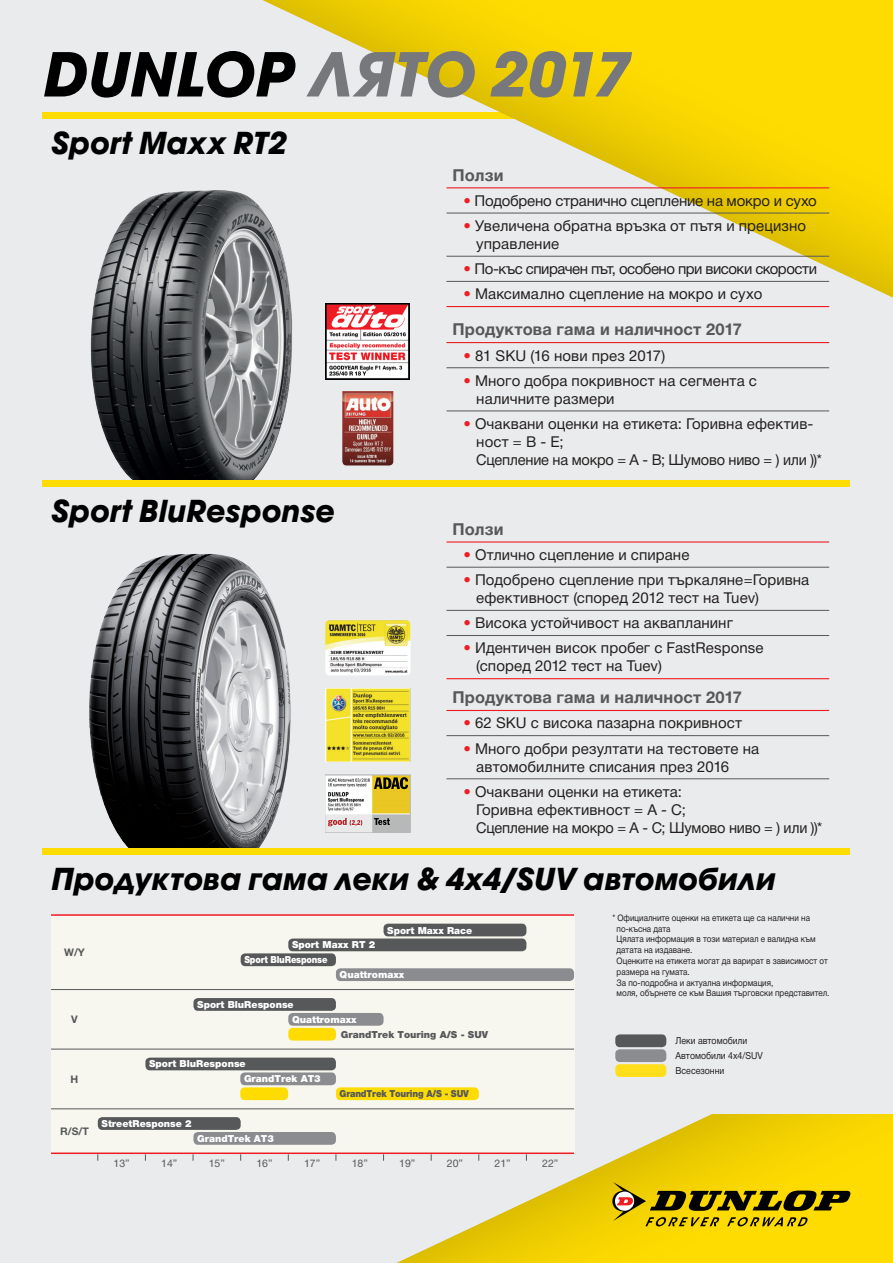
<style>
.page{position:relative;width:893px;height:1263px;background:#eaebec}
.page>*{position:absolute;margin:0;border:0;box-sizing:border-box;transform-origin:0 0}
._48_48_Bld_Lft_RefBl{font:italic 60px "Avant Garde Gothic Bd ITC";color:#76787b}
.t1{font:italic 30px "Avant Garde Gothic Bd ITC";color:#000001}
.t2{font:700 16.5px "Helvetica Neue Cyr";letter-spacing:.01em;color:#57585a}
.t3{font:15px/18px "Helvetica Neue Cyr";letter-spacing:.005em;color:#231f20}
.t4{font:15px "Helvetica Neue Cyr";letter-spacing:-.015em;color:#231f20}
.t5{font:15px "Helvetica Neue Cyr";letter-spacing:-.035em;color:#231f20}
.Normaal{font:10.5px "Helvetica Neue Cyr";color:#57585a}
.Normaal-2{font:700 10.5px "Helvetica Neue Cyr";color:#57585a}
.Normaal-3{font:900 9.75px "Helvetica Neue Cyr";color:#fff}
.Normaal-4{font:9.75px "Helvetica Neue Cyr";color:#231f20;scale:.9 1}
.Normaal-5{font:900 9.75px "Helvetica Neue Cyr";letter-spacing:-.01em;color:#57585a;scale:.91 1}
.Normaal-6{font:900 9.75px "Helvetica Neue Cyr";letter-spacing:-.01em;color:#57585a}
.Normaal-7{font:900 9.75px "Helvetica Neue Cyr";letter-spacing:-.02em;color:#fff;scale:.89 1}
.Normaal-8{font:9px/10.8px "Helvetica Neue Cyr";color:#231f20;scale:.9 1}
.s1{color:#000001}
.s2{color:#ee1d23}
</style>
<div class="page">
<div style="left:43px;top:113px;width:807px;height:6px;background:#ffdc01"></div>
<img style="left:342px;top:391px;width:51px;height:75px">
<img style="left:325px;top:775px;width:85px;height:57px">
<img style="left:325px;top:688px;width:85px;height:73px">
<img style="left:325px;top:620px;width:85px;height:55px">
<div style="left:51px;top:915px;width:523px;height:239px;background:#f7f7ef"></div>
<hr style="left:51px;top:1108px;width:523px;height:1px;background:#57585a">
<hr style="left:51px;top:1049px;width:523px;height:1px;background:#57585a">
<hr style="left:51px;top:989px;width:523px;height:1px;background:#57585a">
<hr style="left:51px;top:1152px;width:523px;height:2px;background:#ee1d23">
<hr style="left:51px;top:914px;width:523px;height:2px;background:#ee1d23">
<div style="left:145px;top:1057px;width:191px;height:13px;background:#57585a;border-radius:4px"></div>
<div style="left:193px;top:998px;width:143px;height:13px;background:#57585a;border-radius:4px"></div>
<div style="left:241px;top:953px;width:95px;height:13px;background:#57585a;border-radius:4px"></div>
<div style="left:288px;top:938px;width:238px;height:13px;background:#57585a;border-radius:4px"></div>
<div style="left:384px;top:924px;width:142px;height:12px;background:#57585a;border-radius:4px"></div>
<div style="left:288px;top:1013px;width:96px;height:13px;background:#8a8c8f;border-radius:4px"></div>
<div style="left:336px;top:968px;width:238px;height:13px;background:#8a8c8f;border-radius:4px"></div>
<div style="left:98px;top:1117px;width:143px;height:13px;background:#57585a;border-radius:4px"></div>
<div style="left:193px;top:1132px;width:143px;height:13px;background:#8a8c8f;border-radius:4px"></div>
<div style="left:240px;top:1072px;width:96px;height:13px;background:#8a8c8f;border-radius:4px"></div>
<div style="left:336px;top:1087px;width:143px;height:13px;background:#ffdc01;border-radius:4px"></div>
<div style="left:240px;top:1087px;width:48px;height:13px;background:#ffdc01;border-radius:4px"></div>
<div style="left:288px;top:1028px;width:48px;height:12px;background:#ffdc01;border-radius:4px"></div>
<svg style="left:215px;top:0;width:678px;height:317px"></svg>
<hr style="left:446px;top:213px;width:383px;height:1px;background:#57585a">
<hr style="left:446px;top:256px;width:383px;height:1px;background:#57585a">
<hr style="left:446px;top:281px;width:383px;height:1px;background:#57585a">
<hr style="left:446px;top:367px;width:383px;height:1px;background:#57585a">
<hr style="left:446px;top:411px;width:383px;height:1px;background:#57585a">
<hr style="left:446px;top:187px;width:383px;height:1px;background:#ee1d23">
<hr style="left:446px;top:306px;width:383px;height:1px;background:#ee1d23">
<hr style="left:446px;top:342px;width:383px;height:1px;background:#ee1d23">
<hr style="left:446px;top:567px;width:383px;height:1px;background:#57585a">
<hr style="left:446px;top:610px;width:383px;height:1px;background:#57585a">
<hr style="left:446px;top:635px;width:383px;height:1px;background:#57585a">
<hr style="left:446px;top:735px;width:383px;height:1px;background:#57585a">
<hr style="left:446px;top:778px;width:383px;height:1px;background:#57585a">
<hr style="left:446px;top:541px;width:383px;height:2px;background:#ee1d23">
<hr style="left:446px;top:678px;width:383px;height:1px;background:#ee1d23">
<hr style="left:446px;top:710px;width:383px;height:1px;background:#ee1d23">
<img style="left:90px;top:183px;width:216px;height:297px">
<img style="left:89px;top:553px;width:202px;height:295px">
<div style="left:43px;top:848px;width:807px;height:7px;background:#ffdc01"></div>
<div style="left:43px;top:480px;width:807px;height:7px;background:#ffdc01"></div>
<svg style="left:353px;top:1114px;width:540px;height:149px"></svg>
<div style="left:615px;top:1034px;width:51px;height:13px;background:#57585a;border-radius:4px"></div>
<div style="left:615px;top:1049px;width:51px;height:13px;background:#8a8c8f;border-radius:4px"></div>
<div style="left:615px;top:1064px;width:51px;height:13px;background:#ffdf1b;border-radius:4px"></div>
<svg style="left:612px;top:1182px;width:240px;height:44px;background:#af9605"></svg>
<img style="left:325px;top:304px;width:84px;height:75px">
<p class="_48_48_Bld_Lft_RefBl" style="left:43px;top:34px;width:589px"><span class="s1">DUNLOP</span> ЛЯТО 2017</p>
<p class="t1" style="left:51px;top:123px;width:237px">Sport Maxx RT2</p>
<p class="t1" style="left:51px;top:491px;width:285px">Sport BluResponse</p>
<p class="t2" style="left:452px;top:166px;width:53px">Ползи</p>
<p class="t4" style="left:463px;top:192px;width:355px"><span class="s2">•</span> Подобрено странично сцепление на мокро и сухо</p>
<p class="t3" style="left:476px;top:217px;width:331px;text-indent:-13px"><span class="s2">•</span> Увеличена обратна връзка от пътя и прецизно управление</p>
<p class="t5" style="left:463px;top:261px;width:355px"><span class="s2">•</span> По-къс спирачен път, особено при високи скорости</p>
<p class="t3" style="left:463px;top:285px;width:300px"><span class="s2">•</span> Максимално сцепление на мокро и сухо</p>
<p class="t2" style="left:452px;top:320px;width:291px">Продуктова гама и наличност 2017</p>
<p class="t3" style="left:463px;top:346px;width:203px"><span class="s2">•</span> 81 SKU (16 нови през 2017)</p>
<p class="t3" style="left:476px;top:372px;width:282px;text-indent:-13px"><span class="s2">•</span> Много добра покривност на сегмента с наличните размери</p>
<p class="t3" style="left:476px;top:415px;width:339px;text-indent:-13px"><span class="s2">•</span> Очаквани оценки на етикета: Горивна ефектив&shy;ност = B - E;</p>
<p class="t4" style="left:476px;top:451px;width:347px">Сцепление на мокро = A - B; Шумово ниво = ) или ))*</p>
<p class="t2" style="left:452px;top:520px;width:53px">Ползи</p>
<p class="t3" style="left:463px;top:546px;width:227px"><span class="s2">•</span> Отлично сцепление и спиране</p>
<p class="t3" style="left:476px;top:571px;width:335px;text-indent:-13px"><span class="s2">•</span> Подобрено сцепление при търкаляне=Горивна ефективност (според 2012 тест на Tuev)</p>
<p class="t3" style="left:463px;top:614px;width:271px"><span class="s2">•</span> Висока устойчивост на аквапланинг</p>
<p class="t3" style="left:476px;top:639px;width:289px;text-indent:-13px"><span class="s2">•</span> Идентичен висок пробег с FastResponse (според 2012 тест на Tuev)</p>
<p class="t2" style="left:452px;top:688px;width:291px">Продуктова гама и наличност 2017</p>
<p class="t3" style="left:463px;top:714px;width:280px"><span class="s2">•</span> 62 SKU с висока пазарна покривност</p>
<p class="t3" style="left:476px;top:739px;width:284px;text-indent:-13px"><span class="s2">•</span> Много добри резултати на тестовете на автомобилните списания през 2016</p>
<p class="t3" style="left:476px;top:783px;width:348px;text-indent:-13px"><span class="s2">•</span> Очаквани оценки на етикета:<br>Горивна ефективност = A - C;<br>Сцепление на мокро = A - C; Шумово ниво = ) или ))*</p>
<p class="t1" style="left:51px;top:859px;width:726px">Продуктова гама леки &amp; 4x4/SUV автомобили</p>
<p class="Normaal-2" style="left:64px;top:946px;width:22px">W/Y</p>
<p class="Normaal-2" style="left:71px;top:1013px;width:8px">V</p>
<p class="Normaal-2" style="left:71px;top:1073px;width:9px">H</p>
<p class="Normaal-2" style="left:60px;top:1125px;width:30px">R/S/T</p>
<p class="Normaal-3" style="left:292px;top:939px;width:85px">Sport Maxx RT 2</p>
<p class="Normaal-7" style="left:244px;top:954px;width:95px">Sport BluResponse</p>
<p class="Normaal-3" style="left:387px;top:925px;width:87px">Sport Maxx Race</p>
<p class="Normaal-3" style="left:197px;top:999px;width:98px">Sport BluResponse</p>
<p class="Normaal-3" style="left:340px;top:969px;width:66px">Quattromaxx</p>
<p class="Normaal-3" style="left:292px;top:1014px;width:66px">Quattromaxx</p>
<p class="Normaal-3" style="left:149px;top:1058px;width:98px">Sport BluResponse</p>
<p class="Normaal-3" style="left:101px;top:1118px;width:92px">StreetResponse 2</p>
<p class="Normaal-3" style="left:244px;top:1073px;width:78px">GrandTrek AT3</p>
<p class="Normaal-3" style="left:197px;top:1133px;width:78px">GrandTrek AT3</p>
<p class="Normaal-6" style="left:341px;top:1029px;width:149px">GrandTrek Touring A/S - SUV</p>
<p class="Normaal-5" style="left:340px;top:1088px;width:144px">GrandTrek Touring A/S - SUV</p>
<p class="Normaal" style="left:114px;top:1157px;width:18px">13”</p>
<p class="Normaal" style="left:161px;top:1157px;width:18px">14”</p>
<p class="Normaal" style="left:209px;top:1157px;width:18px">15”</p>
<p class="Normaal" style="left:256px;top:1157px;width:18px">16”</p>
<p class="Normaal" style="left:304px;top:1157px;width:18px">17”</p>
<p class="Normaal" style="left:352px;top:1157px;width:18px">18”</p>
<p class="Normaal" style="left:399px;top:1157px;width:18px">19”</p>
<p class="Normaal" style="left:447px;top:1157px;width:18px">20”</p>
<p class="Normaal" style="left:495px;top:1157px;width:18px">21”</p>
<p class="Normaal" style="left:542px;top:1157px;width:18px">22”</p>
<p class="Normaal-8" style="left:617px;top:912px;width:216px;text-indent:-4px">* Официалните оценки на етикета ще са налични на по-късна дата</p>
<p class="Normaal-8" style="left:617px;top:934px;width:223px">Цялата информация в този материал е валидна към датата на издаване.</p>
<p class="Normaal-8" style="left:617px;top:955px;width:236px">Оценките на етикета могат да варират в зависимост от размера на гумата.</p>
<p class="Normaal-8" style="left:617px;top:977px;width:176px">За по-подробна и актуална информация,</p>
<p class="Normaal-8" style="left:617px;top:988px;width:238px">моля, обърнете се към Вашия търговски представител.</p>
<p class="Normaal-4" style="left:676px;top:1035px;width:81px">Леки автомобили</p>
<p class="Normaal-4" style="left:676px;top:1065px;width:56px">Всесезонни</p>
<p class="Normaal-4" style="left:676px;top:1050px;width:98px">Автомобили 4x4/SUV</p>
</div>
